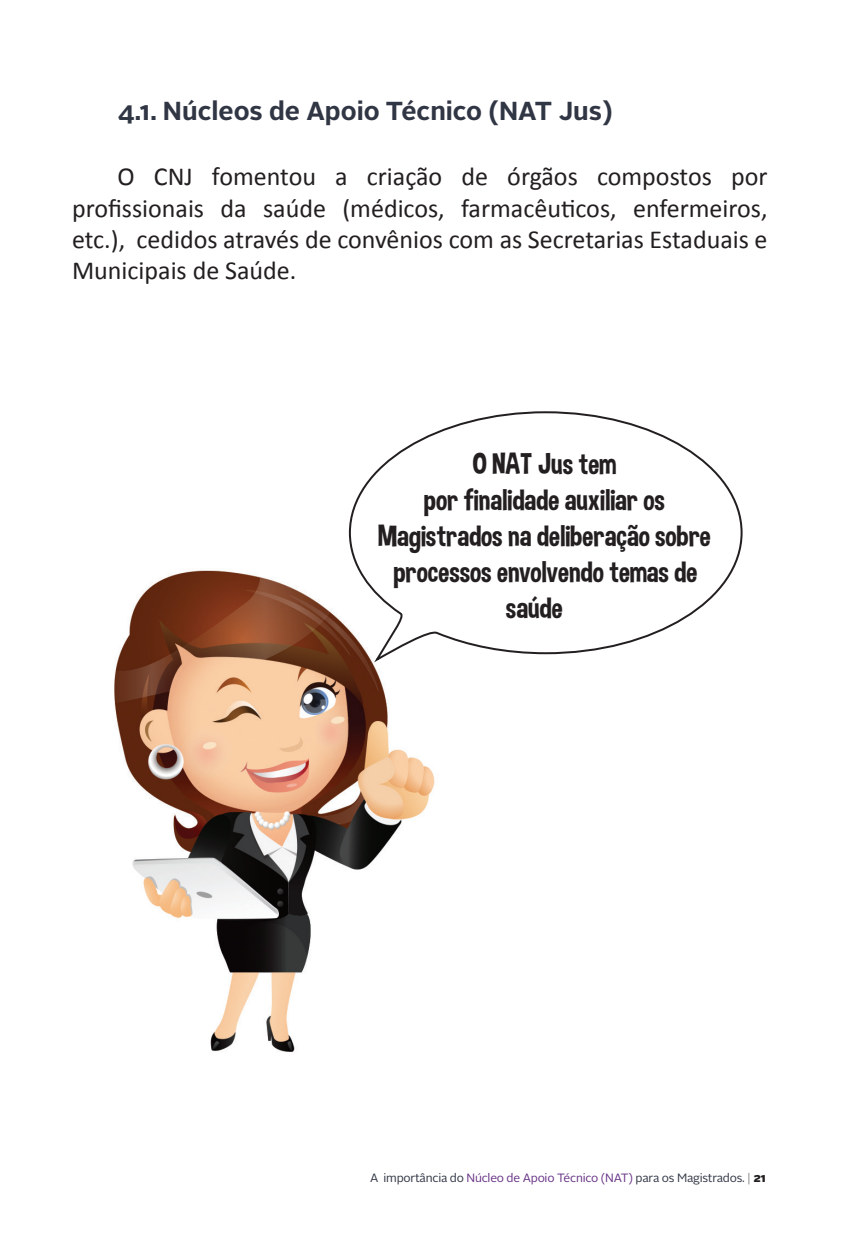
<style>
.page{position:relative;width:868px;height:1248px;background:#fff}
.page>*{position:absolute;margin:0;border:0;box-sizing:border-box;transform-origin:0 0}
.t1{font:30px "Dimbo";color:#231f20}
.t2{font:26px/31.2px "Calibri";color:#231f20;text-align:justify}
.t3{font:700 26px "Alright Sans";color:#313644}
.t4{font:12px "Alright Sans";letter-spacing:-.02em;color:#313644}
.s1{color:#683386}
.s2{font-weight:100;color:#231f20}
.s3{font-weight:900;color:#231f20}
</style>
<div class="page">
<img style="left:114px;top:570px;width:321px;height:482px">
<svg style="left:348px;top:411px;width:395px;height:254px"></svg>
<p class="t3" style="left:117px;top:93px;width:497px">4.1. Núcleos de Apoio Técnico (NAT Jus)</p>
<p class="t2" style="left:72px;top:160px;width:697px;text-indent:45px">O CNJ fomentou a criação de órgãos compostos por profissionais da saúde (médicos, farmacêuticos, enfermeiros, etc.), cedidos através de convênios com as Secretarias Estaduais e Municipais de Saúde.</p>
<p class="t1" style="left:472px;top:445px;width:145px">O NAT Jus tem</p>
<p class="t1" style="left:424px;top:481px;width:242px">por finalidade auxiliar os</p>
<p class="t1" style="left:378px;top:517px;width:334px">Magistrados na deliberação sobre</p>
<p class="t1" style="left:393px;top:553px;width:305px">processos envolvendo temas de</p>
<p class="t1" style="left:506px;top:589px;width:58px">saúde</p>
<p class="t4" style="left:370px;top:1169px;width:397px">A importância do <span class="s1">Núcleo de Apoio Técnico (NAT)</span> para os Magistrados. <span class="s2">|</span> <span class="s3">21</span></p>
</div>
